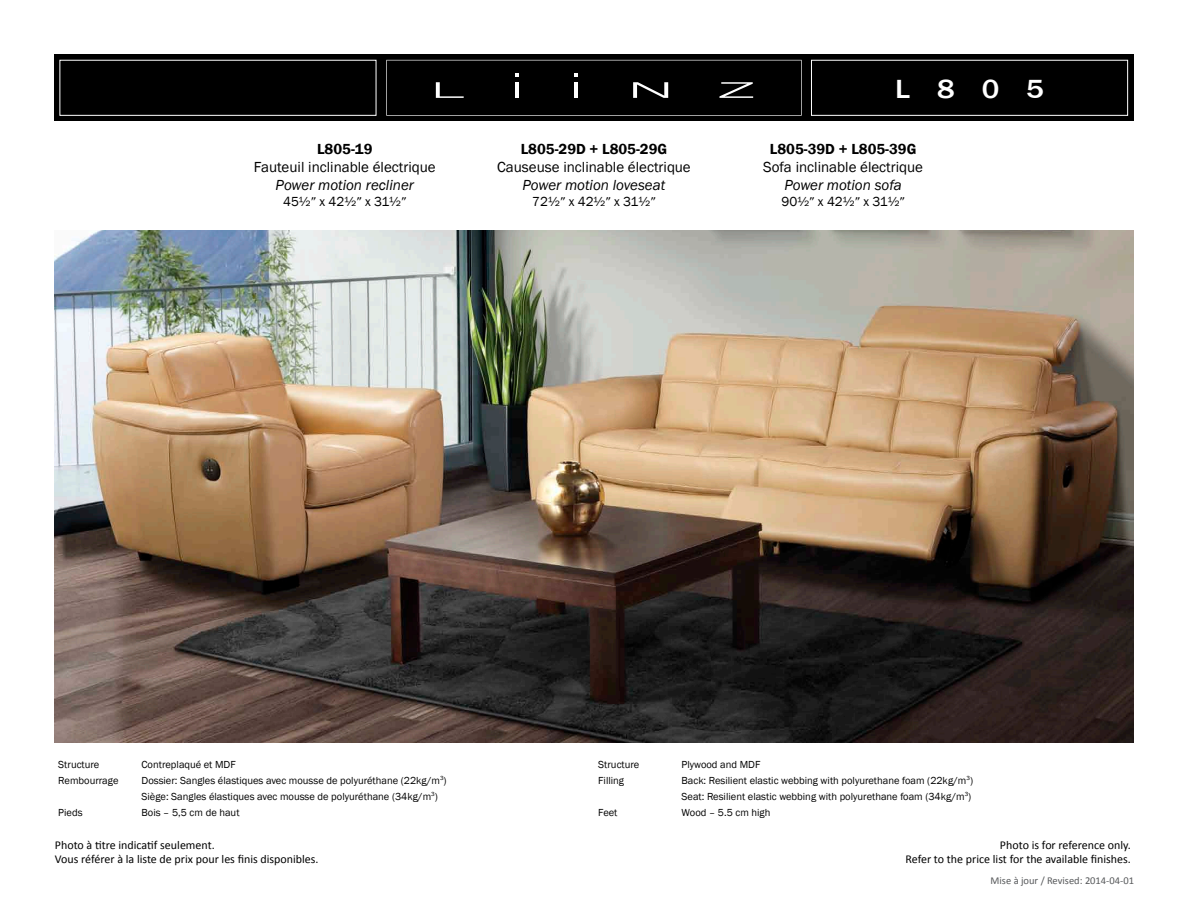
<style>
.page{position:relative;width:1188px;height:918px;background:#fff}
.page>*{position:absolute;margin:0;border:0;box-sizing:border-box;transform-origin:0 0}
.t1{font:500 27px "Franklin Gothic";color:#fff;scale:1.11 1}
.t2{font:15px "Franklin Gothic";color:#000}
.t3{font:italic 15px "Franklin Gothic";color:#000}
.t4{font:600 15px "Franklin Gothic";color:#000}
.t5{font:13.5px "Franklin Gothic";color:#000}
.t6{font:12px "Calibri";color:#000}
.t7{font:10.5px/16px "Franklin Gothic";color:#000}
.t8{font:10.5px "Calibri";color:#57595b}
.s1{font-family:"Chronicle Text G1"}
</style>
<div class="page">
<div style="left:54px;top:54px;width:328px;height:67px;background:#000"></div>
<div style="left:805px;top:54px;width:329px;height:67px;background:#000"></div>
<div style="left:380px;top:54px;width:428px;height:67px;background:#000"></div>
<svg style="left:386px;top:60px;width:416px;height:56px"></svg>
<div style="left:60px;top:60px;width:316px;height:56px;border:1px solid #fff"></div>
<div style="left:811px;top:60px;width:317px;height:56px;border:1px solid #fff"></div>
<img style="left:54px;top:230px;width:1080px;height:512px">
<h2 class="t4" style="left:317px;top:140px;width:57px">L805-19</h2>
<h2 class="t2" style="left:254px;top:158px;width:183px">Fauteuil inclinable électrique</h2>
<h2 class="t3" style="left:276px;top:176px;width:140px">Power motion recliner</h2>
<p class="t5" style="left:283px;top:193px;width:125px">45½<span class="s1">"</span> x 42½<span class="s1">"</span> x 31½<span class="s1">"</span></p>
<h2 class="t4" style="left:521px;top:140px;width:148px">L805-29D + L805-29G</h2>
<h2 class="t2" style="left:497px;top:158px;width:195px">Causeuse inclinable électrique</h2>
<h2 class="t3" style="left:523px;top:176px;width:144px">Power motion loveseat</h2>
<p class="t5" style="left:532px;top:193px;width:125px">72½<span class="s1">"</span> x 42½<span class="s1">"</span> x 31½<span class="s1">"</span></p>
<h1 class="t1" style="left:895px;top:73px;width:135px">L805</h1>
<h2 class="t4" style="left:770px;top:140px;width:148px">L805-39D + L805-39G</h2>
<h2 class="t2" style="left:763px;top:158px;width:161px">Sofa inclinable électrique</h2>
<h2 class="t3" style="left:784px;top:176px;width:119px">Power motion sofa</h2>
<p class="t5" style="left:782px;top:193px;width:125px">90½<span class="s1">"</span> x 42½<span class="s1">"</span> x 31½<span class="s1">"</span></p>
<p class="t7" style="left:58px;top:756px;width:43px">Structure</p>
<p class="t7" style="left:142px;top:756px;width:96px">Contreplaqué et MDF</p>
<p class="t7" style="left:58px;top:772px;width:62px">Rembourrage</p>
<p class="t7" style="left:142px;top:772px;width:307px">Dossier: Sangles élastiques avec mousse de polyuréthane (22kg/m<sup>3</sup>)<br>Siège: Sangles élastiques avec mousse de polyuréthane (34kg/m<sup>3</sup>)</p>
<p class="t7" style="left:58px;top:804px;width:26px">Pieds</p>
<p class="t7" style="left:142px;top:804px;width:100px">Bois – 5,5 cm de haut</p>
<p class="t7" style="left:598px;top:756px;width:43px">Structure</p>
<p class="t7" style="left:682px;top:756px;width:80px">Plywood and MDF</p>
<p class="t7" style="left:598px;top:772px;width:27px">Filling</p>
<p class="t7" style="left:682px;top:772px;width:293px">Back: Resilient elastic webbing with polyurethane foam (22kg/m<sup>3</sup>)<br>Seat: Resilient elastic webbing with polyurethane foam (34kg/m<sup>3</sup>)</p>
<p class="t7" style="left:598px;top:804px;width:21px">Feet</p>
<p class="t7" style="left:682px;top:804px;width:90px">Wood – 5.5 cm high</p>
<p class="t6" style="left:55px;top:837px;width:161px">Photo à titre indicatif seulement.</p>
<p class="t6" style="left:1000px;top:837px;width:132px">Photo is for reference only.</p>
<p class="t6" style="left:55px;top:851px;width:265px">Vous référer à la liste de prix pour les finis disponibles.</p>
<p class="t6" style="left:906px;top:851px;width:227px">Refer to the price list for the available finishes.</p>
<p class="t8" style="left:991px;top:874px;width:145px">Mise à jour / Revised: 2014-04-01</p>
</div>
